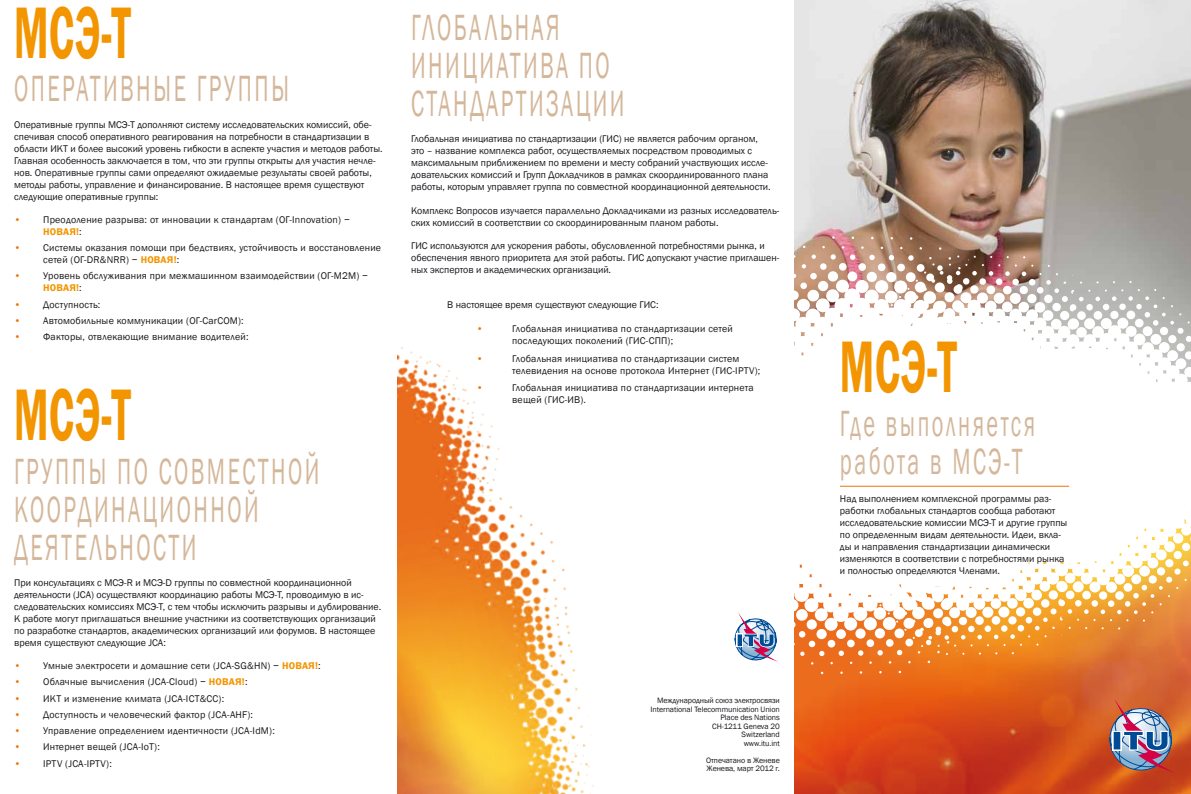
<style>
.page{position:relative;width:1191px;height:794px;background:#fff}
.page>*{position:absolute;margin:0;border:0;box-sizing:border-box;transform-origin:0 0}
.t1{font:600 75px "Franklin Gothic";letter-spacing:.02em;color:#f29500;scale:.53 1}
.t2{font:37.5px/38px "Franklin Gothic";letter-spacing:.11em;color:#d4b79a;scale:.6 1}
.t3{font:10px/12px "Franklin Gothic";color:#1a171c}
.t4{font:10px/12px "Franklin Gothic";letter-spacing:.02em;color:#1a171c}
.t5{font:10px "Franklin Gothic";color:#ed7504}
.t6{font:8px/8.5px "Franklin Gothic";letter-spacing:-.01em;color:#1a171c;text-align:right}
.s1{color:#1a171c}
.s2{font-weight:600;color:#f29500}
.s3{color:#ed7504}
</style>
<div class="page">
<img style="left:794px;top:0;width:397px;height:236px">
<img style="left:794px;top:674px;width:397px;height:120px">
<svg style="left:794px;top:528px;width:397px;height:146px"></svg>
<svg style="left:794px;top:236px;width:397px;height:292px"></svg>
<svg style="left:734px;top:613px;width:44px;height:49px"></svg>
<svg style="left:1104px;top:699px;width:72px;height:76px;background:#a67879"></svg>
<img style="left:397px;top:347px;width:197px;height:447px">
<hr style="left:840px;top:486px;width:229px;height:1px;background:#ed7504">
<h1 class="t1" style="left:14px;top:-14px;width:222px">МСЭ-T</h1>
<h2 class="t2" style="left:14px;top:71px;width:460px">Операти вн ые группы</h2>
<p class="t3" style="left:14px;top:118px;width:370px">Оперативные группы МСЭ-Т дополняют систему исследовательских комиссий, обе&shy;спечивая способ оперативного реагирования на потребности в стандартизации в области ИКТ и более высокий уровень гибкости в аспекте участия и методов работы.<br>Главная особенность заключается в том, что эти группы открыты для участия нечле&shy;нов. Оперативные группы сами определяют ожидаемые результаты своей работы, методы работы, управление и финансирование. В настоящее время существуют следующие оперативные группы:</p>
<p class="t5" style="left:14px;top:213px;width:18px">• <span class="s1">П</span></p>
<p class="t4" style="left:43px;top:214px;width:308px;text-indent:6px">реодоление разрыва: от инновации к стандартам (ОГ-Innovation) −<br><span class="s2">НОВАЯ!</span>:</p>
<p class="t4" style="left:43px;top:242px;width:339px;text-indent:-29px"><span class="s3">•</span> Системы оказания помощи при бедствиях, устойчивость и восстановление сетей (ОГ-DR&amp;NRR) − <span class="s2">НОВАЯ!</span>:</p>
<p class="t5" style="left:14px;top:270px;width:17px">• <span class="s1">У</span></p>
<p class="t4" style="left:43px;top:270px;width:326px;text-indent:5px">ровень обслуживания при межмашинном взаимодействии (ОГ-М2М) −<br><span class="s2">НОВАЯ!</span>:</p>
<p class="t4" style="left:14px;top:299px;width:88px"><span class="s3">•</span> Доступность:</p>
<p class="t5" style="left:14px;top:314px;width:22px">• <span class="s1">А</span></p>
<p class="t4" style="left:49px;top:315px;width:197px">втомобильные коммуникации (ОГ-CarCOM):</p>
<p class="t4" style="left:14px;top:331px;width:236px"><span class="s3">•</span> Факторы, отвлекающие внимание водителей:</p>
<h1 class="t1" style="left:14px;top:368px;width:222px">МСЭ-T</h1>
<h2 class="t2" style="left:14px;top:453px;width:406px">Группы по совм естно</h2>
<h2 class="t2" style="left:305px;top:453px;width:26px">й</h2>
<h2 class="t2" style="left:14px;top:491px;width:270px">коо рдинационно</h2>
<h2 class="t2" style="left:244px;top:491px;width:26px">й</h2>
<h2 class="t2" style="left:14px;top:529px;width:201px">деятельности</h2>
<p class="t3" style="left:14px;top:576px;width:368px">П ри консультациях с МСЭ-R и МСЭ-D группы по совместной координационной деятельности (JCA) осуществляют координацию работы МСЭ-Т, проводимую в ис&shy;следовательских комиссиях МСЭ-Т, с тем чтобы исключить разрывы и дублирование.<br>К работе могут приглашаться внешние участники из соответствующих организаций по разработке стандартов, академических организаций или форумов. В настоящее время существуют следующие JCA:</p>
<p class="t5" style="left:14px;top:659px;width:22px">• <span class="s1">У</span></p>
<p class="t4" style="left:48px;top:660px;width:274px">мные электросети и домашние сети (JCA-SG&amp;HN) − <span class="s2">НОВАЯ!</span>:</p>
<p class="t4" style="left:14px;top:676px;width:235px"><span class="s3">•</span> Облачные вычисления (JCA-Cloud) − <span class="s2">НОВАЯ!</span>:</p>
<p class="t4" style="left:14px;top:692px;width:211px"><span class="s3">•</span> ИКТ и изменение климата (JCA-ICT&amp;CC):</p>
<p class="t4" style="left:14px;top:709px;width:240px"><span class="s3">•</span> Доступность и человеческий фактор (JCA-AHF):</p>
<p class="t5" style="left:14px;top:724px;width:22px">• <span class="s1">У</span></p>
<p class="t4" style="left:48px;top:725px;width:228px">правление определением идентичности (JCA-IdM):</p>
<p class="t4" style="left:14px;top:741px;width:147px"><span class="s3">•</span> Интернет вещей (JCA-IoT):</p>
<p class="t4" style="left:14px;top:757px;width:99px"><span class="s3">•</span> IPTV (JCA-IPTV):</p>
<h2 class="t2" style="left:411px;top:10px;width:328px">Глобальн ая<br>ини циати ва по стандартизации</h2>
<p class="t3" style="left:411px;top:133px;width:361px">Глобальная инициатива по стандартизации (ГИС) не является рабочим органом, это – название комплекса работ, осуществляемых посредством проводимых с максимальным приближением по времени и месту собраний участвующих иссле&shy;довательских комиссий и Групп Докладчиков в рамках скоординированного плана работы, которым управляет группа по совместной координационной деятельности.</p>
<p class="t3" style="left:411px;top:205px;width:369px">Комплекс Вопросов изучается параллельно Докладчиками из разных исследователь&shy;ских комиссий в соответствии со скоординированным планом работы.</p>
<p class="t3" style="left:411px;top:240px;width:370px">ГИС используются для ускорения работы, обусловленной потребностями рынка, и обеспечения явного приоритета для этой работы. ГИС допускают участие приглашен&shy;ных экспертов и академических организаций.</p>
<p class="t3" style="left:411px;top:299px;width:22px">В</p>
<p class="t3" style="left:456px;top:299px;width:204px">настоящее время существуют следующие ГИС:</p>
<p class="t5" style="left:476px;top:322px;width:8px">•</p>
<p class="t4" style="left:512px;top:323px;width:222px">Глобальная инициатива по стандартизации сетей последующих поколений (ГИС-СПП );</p>
<p class="t5" style="left:476px;top:352px;width:8px">•</p>
<p class="t4" style="left:512px;top:352px;width:250px">Глобальная инициатива по стандартизации систем телевидения на основе протокола Интернет (ГИС-IPTV);</p>
<p class="t5" style="left:476px;top:382px;width:8px">•</p>
<p class="t4" style="left:512px;top:382px;width:243px">Глобальная инициатива по стандартизации интернета вещей (ГИС-ИВ).</p>
<p class="t6" style="left:650px;top:696px;width:131px">Международный союз электросвязи<br>International Telecommunication Union<br>Place des Nations<br>CH-1211 Geneva 20<br>Switzerland<br>www.itu.int</p>
<p class="t6" style="left:706px;top:756px;width:75px;text-align:left">Отпечатано в Женеве<br>Женева, март 2012 г.</p>
<h1 class="t1" style="left:840px;top:321px;width:222px">МСЭ-T</h1>
<h2 class="t2" style="left:840px;top:405px;width:327px">Где выполняется работа в МСЭ-Т</h2>
<p class="t3" style="left:840px;top:493px;width:229px">Над выполнением комплексной программы раз&shy;работки глобальных стандартов сообща работают исследовательские комиссии МСЭ-Т и другие группы по определенным видам деятельности. Идеи, вкла&shy;ды и направления стандартизации динамически изменяются в соответствии с потребностями рынка и полностью определяются Членами.</p>
</div>
